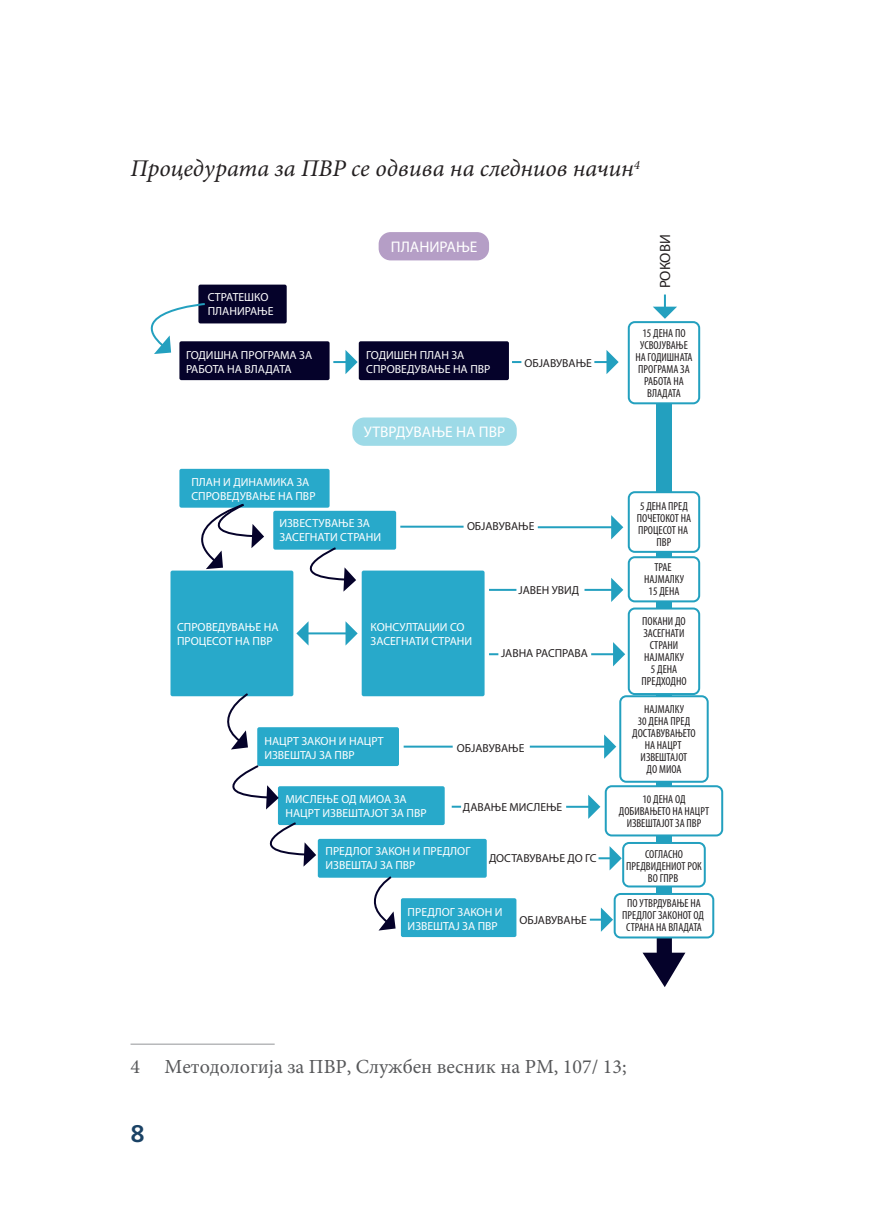
<style>
.page{position:relative;width:874px;height:1225px;background:#fff}
.page>*{position:absolute;margin:0;border:0;box-sizing:border-box;transform-origin:0 0}
.Description{font:italic 24px "Minion Pro";color:#231f20}
.t1{font:700 24px "Daxline Pro";color:#1a4265}
.footnote_text{font:20px "Minion Pro Mk";color:#57585a}
.t2{font:15.4px "Myriad Pro";color:#fff}
.t3{font:14.8px "Myriad Pro";letter-spacing:-.01em;color:#231f20}
.t4{font:11.8px/14px "Myriad Pro";color:#fff}
.t5{font:condensed 11.6px/12px "Myriad Pro";color:#231f20;text-align:center}
.t6{font:11.6px "Myriad Pro";color:#231f20}
</style>
<div class="page">
<div style="left:656px;top:403px;width:15px;height:534px;background:#23a0bf"></div>
<svg style="left:642px;top:938px;width:43px;height:49px"></svg>
<div style="left:627px;top:321px;width:72px;height:83px;border:2px solid #23a0bf;border-radius:6px"></div>
<div style="left:628px;top:492px;width:70px;height:60px;background:#fff;border-radius:6px"></div>
<div style="left:627px;top:491px;width:72px;height:62px;border:2px solid #23a0bf;border-radius:6px"></div>
<div style="left:628px;top:557px;width:70px;height:44px;background:#fff;border-radius:6px"></div>
<div style="left:627px;top:556px;width:72px;height:46px;border:2px solid #23a0bf;border-radius:6px"></div>
<div style="left:628px;top:608px;width:70px;height:86px;background:#fff;border-radius:6px"></div>
<div style="left:627px;top:607px;width:72px;height:88px;border:2px solid #23a0bf;border-radius:6px"></div>
<div style="left:620px;top:696px;width:87px;height:85px;background:#fff;border-radius:6px"></div>
<div style="left:619px;top:695px;width:89px;height:87px;border:2px solid #23a0bf;border-radius:6px"></div>
<div style="left:605px;top:786px;width:116px;height:49px;background:#fff;border-radius:6px"></div>
<div style="left:604px;top:785px;width:118px;height:51px;border:2px solid #23a0bf;border-radius:6px"></div>
<div style="left:623px;top:843px;width:81px;height:43px;background:#fff;border-radius:6px"></div>
<div style="left:622px;top:842px;width:83px;height:45px;border:2px solid #23a0bf;border-radius:6px"></div>
<div style="left:614px;top:894px;width:99px;height:43px;background:#fff;border-radius:6px"></div>
<div style="left:613px;top:893px;width:101px;height:45px;border:2px solid #23a0bf;border-radius:6px"></div>
<div style="left:198px;top:285px;width:88px;height:38px;background:#05022a;border-radius:2px"></div>
<div style="left:179px;top:341px;width:150px;height:39px;background:#05022a;border-radius:2px"></div>
<div style="left:179px;top:469px;width:150px;height:39px;background:#28a9ca;border-radius:2px"></div>
<div style="left:273px;top:511px;width:123px;height:38px;background:#28a9ca;border-radius:2px"></div>
<div style="left:257px;top:727px;width:142px;height:39px;background:#28a9ca;border-radius:2px"></div>
<div style="left:278px;top:786px;width:166px;height:39px;background:#28a9ca;border-radius:2px"></div>
<div style="left:317px;top:839px;width:169px;height:38px;background:#28a9ca;border-radius:2px"></div>
<div style="left:400px;top:898px;width:116px;height:39px;background:#28a9ca;border-radius:2px"></div>
<div style="left:170px;top:570px;width:123px;height:126px;background:#28a9ca;border-radius:2px"></div>
<div style="left:361px;top:570px;width:123px;height:126px;background:#28a9ca;border-radius:2px"></div>
<div style="left:358px;top:341px;width:150px;height:39px;background:#05022a;border-radius:2px"></div>
<div style="left:378px;top:232px;width:111px;height:28px;background:#b59ec6;border-radius:12px"></div>
<div style="left:352px;top:417px;width:164px;height:29px;background:#9ddae7;border-radius:12px"></div>
<svg style="left:151px;top:302px;width:56px;height:52px"></svg>
<svg style="left:210px;top:693px;width:39px;height:56px"></svg>
<svg style="left:357px;top:876px;width:38px;height:54px"></svg>
<svg style="left:179px;top:503px;width:85px;height:66px"></svg>
<svg style="left:273px;top:546px;width:83px;height:45px"></svg>
<svg style="left:232px;top:764px;width:46px;height:45px"></svg>
<svg style="left:269px;top:821px;width:47px;height:45px"></svg>
<svg style="left:333px;top:350px;width:24px;height:24px"></svg>
<svg style="left:594px;top:350px;width:24px;height:24px"></svg>
<svg style="left:653px;top:294px;width:23px;height:25px"></svg>
<hr style="left:591px;top:653px;width:23px;height:2px;background:#23a0bf">
<svg style="left:612px;top:642px;width:13px;height:24px"></svg>
<hr style="left:566px;top:806px;width:23px;height:2px;background:#23a0bf">
<svg style="left:588px;top:794px;width:12px;height:25px"></svg>
<svg style="left:598px;top:846px;width:23px;height:24px"></svg>
<svg style="left:589px;top:907px;width:23px;height:24px"></svg>
<svg style="left:512px;top:361px;width:9px;height:2px"></svg>
<svg style="left:489px;top:653px;width:9px;height:2px"></svg>
<svg style="left:451px;top:805px;width:10px;height:2px"></svg>
<hr style="left:400px;top:526px;width:63px;height:2px;background:#23a0bf">
<hr style="left:403px;top:745px;width:49px;height:2px;background:#23a0bf">
<hr style="left:489px;top:589px;width:27px;height:2px;background:#23a0bf">
<hr style="left:537px;top:526px;width:75px;height:2px;background:#23a0bf">
<svg style="left:611px;top:515px;width:12px;height:24px"></svg>
<hr style="left:529px;top:745px;width:76px;height:2px;background:#23a0bf">
<svg style="left:603px;top:734px;width:13px;height:25px"></svg>
<hr style="left:584px;top:589px;width:28px;height:2px;background:#23a0bf">
<svg style="left:611px;top:578px;width:12px;height:24px"></svg>
<hr style="left:307px;top:632px;width:40px;height:2px;background:#23a0bf">
<svg style="left:296px;top:622px;width:12px;height:23px"></svg>
<svg style="left:345px;top:621px;width:12px;height:24px"></svg>
<hr style="left:130px;top:1043px;width:144px;height:1px;background:#939598">
<p class="Description" style="left:130px;top:152px;width:510px">Процедурата за ПВР се одвива на следниов начин<sup>4</sup></p>
<p class="t2" style="left:391px;top:237px;width:88px">ПЛАНИРАЊЕ</p>
<p class="t3" style="left:655px;top:288px;width:55px;rotate:-90deg">РОКОВИ</p>
<p class="t4" style="left:208px;top:290px;width:67px">СТРАТЕШКО<br>ПЛАНИРАЊЕ</p>
<p class="t4" style="left:186px;top:347px;width:128px">ГОДИШНА ПРОГРАМА ЗА<br>РАБОТА НА ВЛАДАТА</p>
<p class="t4" style="left:366px;top:347px;width:126px">ГОДИШЕН ПЛАН ЗА<br>СПРОВЕДУВАЊЕ НА ПВР</p>
<p class="t6" style="left:524px;top:355px;width:69px">ОБЈАВУВАЊЕ</p>
<p class="t2" style="left:364px;top:422px;width:143px">УТВРДУВАЊЕ НА ПВР</p>
<p class="t4" style="left:191px;top:474px;width:126px">ПЛАН И ДИНАМИКА ЗА<br>СПРОВЕДУВАЊЕ НА ПВР</p>
<p class="t4" style="left:279px;top:516px;width:103px">ИЗВЕСТУВАЊЕ ЗА<br>ЗАСЕГНАТИ СТРАНИ</p>
<p class="t6" style="left:467px;top:519px;width:69px">ОБЈАВУВАЊЕ</p>
<p class="t6" style="left:518px;top:583px;width:62px">ЈАВЕН УВИД</p>
<p class="t4" style="left:177px;top:619px;width:103px">СПРОВЕДУВАЊЕ НА<br>ПРОЦЕСОТ НА ПВР</p>
<p class="t4" style="left:370px;top:619px;width:103px">КОНСУЛТАЦИИ СО<br>ЗАСЕГНАТИ СТРАНИ</p>
<p class="t6" style="left:501px;top:646px;width:88px">ЈАВНА РАСПРАВА</p>
<p class="t4" style="left:264px;top:734px;width:121px">НАЦРТ ЗАКОН И НАЦРТ<br>ИЗВЕШТАЈ ЗА ПВР</p>
<p class="t4" style="left:285px;top:792px;width:143px">МИСЛЕЊЕ ОД МИОА ЗА<br>НАЦРТ ИЗВЕШТАЈОТ ЗА ПВР</p>
<p class="t4" style="left:325px;top:843px;width:146px">ПРЕДЛОГ ЗАКОН И ПРЕДЛОГ<br>ИЗВЕШТАJ ЗА ПВР</p>
<p class="t4" style="left:407px;top:904px;width:96px">ПРЕДЛОГ ЗАКОН И<br>ИЗВЕШТАЈ ЗА ПВР</p>
<p class="t6" style="left:457px;top:740px;width:69px">ОБЈАВУВАЊЕ</p>
<p class="t6" style="left:463px;top:799px;width:101px">ДАВАЊЕ МИСЛЕЊЕ</p>
<p class="t6" style="left:488px;top:851px;width:109px">ДОСТАВУВАЊЕ ДО ГС</p>
<p class="t6" style="left:519px;top:913px;width:69px">ОБЈАВУВАЊЕ</p>
<p class="t5" style="left:635px;top:327px;width:59px">15 ДЕНА ПО<br>УСВОЈУВАЊЕ<br>НА ГОДИШНАТА<br>ПРОГРАМА ЗА<br>РАБОТА НА<br>ВЛАДАТА</p>
<p class="t5" style="left:636px;top:499px;width:56px">5 ДЕНА ПРЕД<br>ПОЧЕТОКОТ НА<br>ПРОЦЕСОТ НА<br>ПВР</p>
<p class="t5" style="left:643px;top:560px;width:41px">ТРАЕ<br>НАЈМАЛКУ<br>15 ДЕНА</p>
<p class="t5" style="left:641px;top:615px;width:47px">ПОКАНИ ДО<br>ЗАСЕГНАТИ<br>СТРАНИ<br>НАЈМАЛКУ<br>5 ДЕНА<br>ПРЕДХОДНО</p>
<p class="t5" style="left:632px;top:703px;width:65px">НАЈМАЛКУ<br>30 ДЕНА ПРЕД<br>ДОСТАВУВАЊЕТО<br>НА НАЦРТ<br>ИЗВЕШТАЈОТ<br>ДО МИОА</p>
<p class="t5" style="left:618px;top:793px;width:92px">10 ДЕНА ОД<br>ДОБИВАЊЕТО НА НАЦРТ<br>ИЗВЕШТАЈОТ ЗА ПВР</p>
<p class="t5" style="left:626px;top:848px;width:77px">СОГЛАСНО<br>ПРЕДВИДЕНИОТ РОК<br>ВО ГПРВ</p>
<p class="t5" style="left:622px;top:897px;width:83px">ПО УТВРДУВАЊЕ НА<br>ПРЕДЛОГ ЗАКОНОТ ОД<br>СТРАНА НА ВЛАДАТА</p>
<p class="footnote_text" style="left:130px;top:1053px;width:497px">4 Методологија за ПВР, Службен весник на РМ, 107/ 13;</p>
<h1 class="t1" style="left:130px;top:1117px;width:16px">8</h1>
</div>
